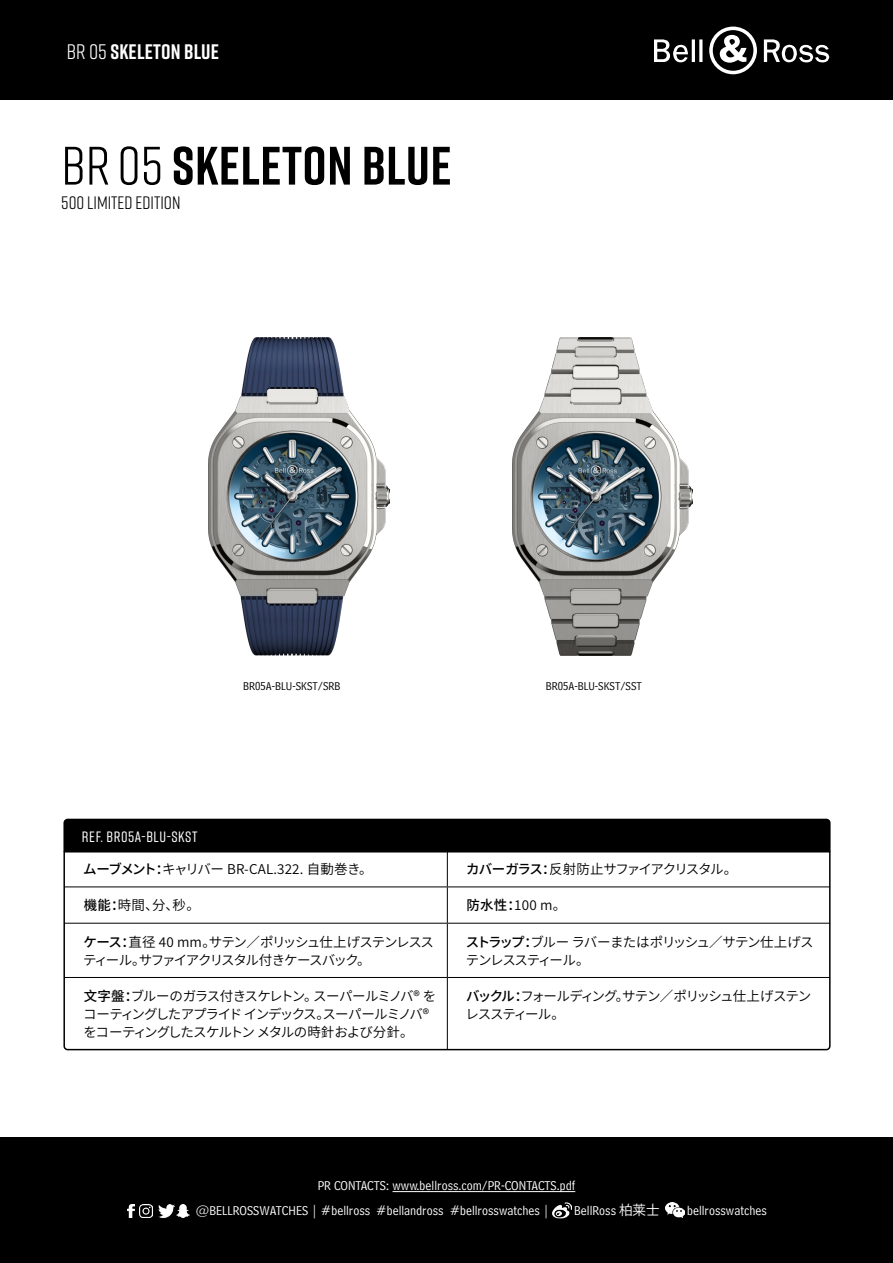
<style>
.page{position:relative;width:893px;height:1263px;background:#fff}
.page>*{position:absolute;margin:0;border:0;box-sizing:border-box;transform-origin:0 0}
.t1{font:700 54px "Rift";letter-spacing:.01em;color:#000}
.t2{font:700 21px "Rift";letter-spacing:.01em;color:#fff}
.t3{font:18px "Rift";color:#000}
.t4{font:500 15px "Rift";letter-spacing:.04em;color:#fff}
.t5{font:13.5px/18px "Source Han Sans CN";letter-spacing:-.085em;color:#000}
.t6{font:13.5px/25px "Bell Centennial Std Address";color:#fff}
.t7{font:13.5px "Source Han Sans CN";letter-spacing:.01em;color:#000}
.t8{font:12px "Bell Centennial Std Address";color:#000}
.s1{font-weight:400}
.s2{font-weight:500}
.s3{font-family:"Koz Go Pr 6 N"}
</style>
<div class="page">
<div style="left:0;top:0;width:893px;height:100px;background:#000"></div>
<svg style="left:709px;top:27px;width:48px;height:47px"></svg>
<svg style="left:654px;top:39px;width:48px;height:23px"></svg>
<svg style="left:764px;top:39px;width:66px;height:24px"></svg>
<div style="left:0;top:1137px;width:893px;height:126px;background:#000"></div>
<hr style="left:393px;top:1191px;width:182px;height:1px;background:#fff">
<svg style="left:140px;top:1205px;width:13px;height:12px"></svg>
<svg style="left:128px;top:1204px;width:6px;height:13px"></svg>
<img style="left:159px;top:1205px;width:15px;height:12px">
<img style="left:176px;top:1205px;width:14px;height:12px">
<img style="left:553px;top:1202px;width:18px;height:17px">
<img style="left:666px;top:1202px;width:18px;height:15px">
<img style="left:209px;top:338px;width:181px;height:318px">
<img style="left:512px;top:338px;width:181px;height:318px">
<svg style="left:63px;top:852px;width:768px;height:199px"></svg>
<div style="left:63px;top:818px;width:768px;height:34px;background:#000"></div>
<hr style="left:447px;top:851px;width:1px;height:35px;background:#000">
<hr style="left:447px;top:887px;width:1px;height:36px;background:#000">
<hr style="left:447px;top:923px;width:1px;height:54px;background:#000">
<hr style="left:65px;top:886px;width:382px;height:1px;background:#000">
<hr style="left:447px;top:886px;width:383px;height:1px;background:#000">
<hr style="left:65px;top:923px;width:382px;height:1px;background:#000">
<hr style="left:447px;top:923px;width:383px;height:1px;background:#000">
<hr style="left:447px;top:977px;width:383px;height:1px;background:#000">
<hr style="left:65px;top:977px;width:382px;height:1px;background:#000">
<hr style="left:447px;top:978px;width:1px;height:72px;background:#000">
<h2 class="t2" style="left:67px;top:36px;width:154px"><span class="s1">BR 05</span> SKELETON BLUE</h2>
<h1 class="t1" style="left:62px;top:127px;width:392px"><span class="s1">BR 05</span> SKELETON BLUE</h1>
<h3 class="t3" style="left:61px;top:190px;width:121px">500 LIMITED EDITION</h3>
<p class="t8" style="left:243px;top:679px;width:99px">BR05A-BLU-SKST/SRB</p>
<p class="t8" style="left:546px;top:679px;width:98px">BR05A-BLU-SKST/SST</p>
<p class="t4" style="left:82px;top:826px;width:117px">REF. BR05A-BLU-SKST</p>
<p class="t7" style="left:83px;top:861px;width:291px"><span class="s2">ムーブメント：</span>キャリバー BR-CAL.322. 自動巻き。</p>
<p class="t5" style="left:466px;top:860px;width:273px"><span class="s2">カバーガラス：</span>反射防止サファイアクリスタル。</p>
<p class="t5" style="left:84px;top:897px;width:118px"><span class="s2">機能：</span>時間、分、秒。</p>
<p class="t5" style="left:466px;top:897px;width:101px"><span class="s2">防水性：</span>100 m。</p>
<p class="t5" style="left:83px;top:933px;width:352px"><span class="s2">ケース：</span>直径 40 mm。サテン／ポリッシュ仕上げステンレススティール。サファイアクリスタル付きケースバック。</p>
<p class="t5" style="left:466px;top:933px;width:349px"><span class="s2">ストラップ：</span>ブルー ラバーまたはポリッシュ／サテン仕上げステンレススティール。</p>
<p class="t5" style="left:83px;top:987px;width:355px"><span class="s2">文字盤：</span>ブルーのガラス付きスケレトン。スーパールミノバ® をコーティングしたアプライド インデックス。スーパールミノバ®をコーティングしたスケルトン メタルの時針および分針。</p>
<p class="t5" style="left:466px;top:987px;width:347px"><span class="s2">バックル：</span>フォールディング。サテン／ポリッシュ仕上げステンレススティール。</p>
<p class="t6" style="left:196px;top:1173px;width:381px;text-indent:122px">PR CONTACTS: www.bellross.com/PR-CONTACTS.pdf @BELLROSSWATCHES | #bellross #bellandross #bellrosswatches |</p>
<p class="t6" style="left:574px;top:1198px;width:87px">BellRoss <span class="s3">柏莱士</span></p>
<p class="t6" style="left:687px;top:1198px;width:81px">bellrosswatches</p>
</div>
